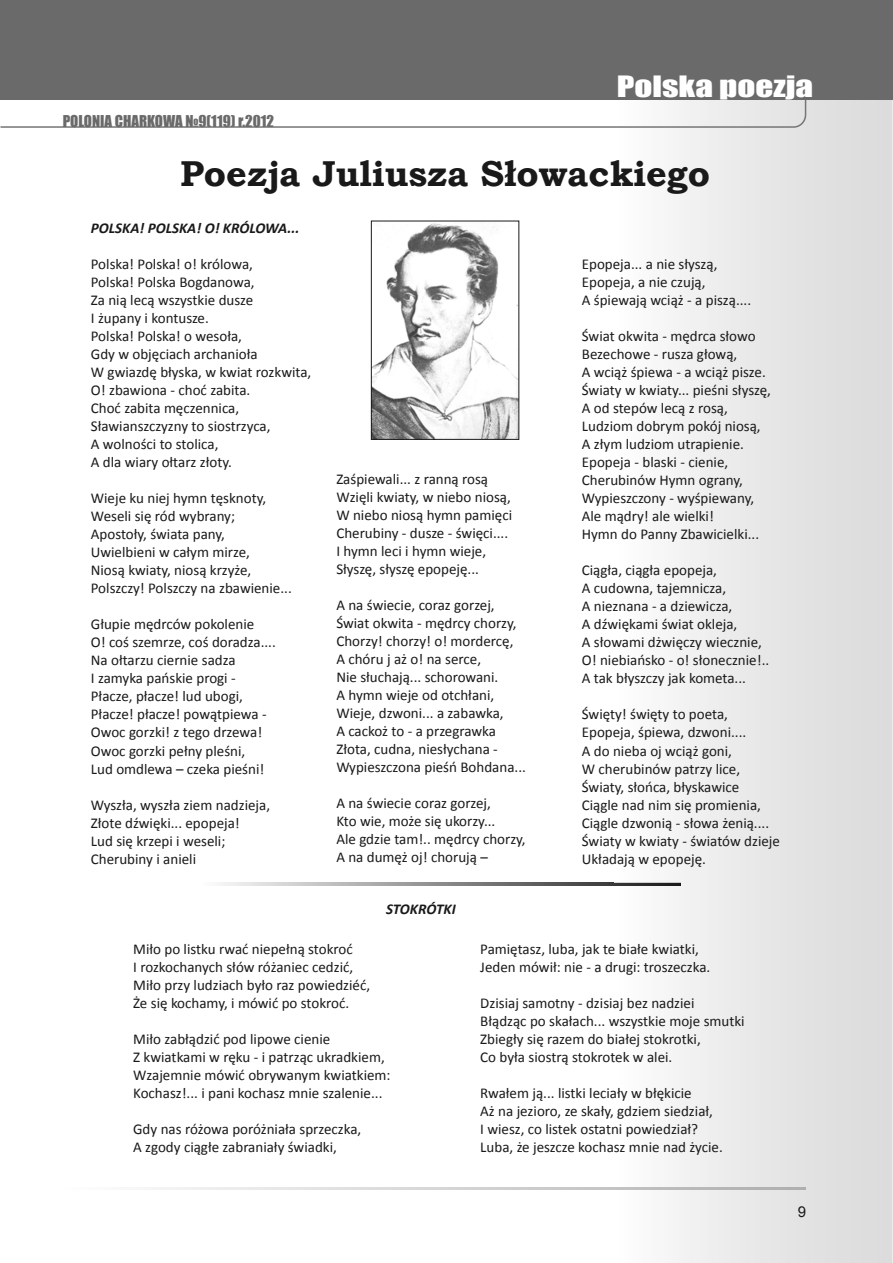
<style>
.page{position:relative;width:893px;height:1263px;background:#fff}
.page>*{position:absolute;margin:0;border:0;box-sizing:border-box;transform-origin:0 0}
.t1{font:700 36px "Bookman Old Style";color:#191919}
.t2{font:27px "Impact";color:#fff;scale:1.3 1}
.t3{font:15px/18px "Calibri";color:#191919}
.t4{font:italic 700 15px "Calibri";color:#191919}
.t5{font:15px "Impact";color:#6a6a6a}
.t6{font:15px "Arial";color:#191919}
</style>
<div class="page">
<img style="left:615px;top:99px;width:277px;height:1164px">
<img style="left:154px;top:1188px;width:652px;height:1px">
<svg style="left:0;top:99px;width:807px;height:30px"></svg>
<div style="left:0;top:0;width:893px;height:99px;background:#6a6a6a"></div>
<img style="left:221px;top:882px;width:460px;height:3px">
<img style="left:373px;top:223px;width:144px;height:215px">
<div style="left:371px;top:221px;width:148px;height:219px;border:1px solid #191919"></div>
<p class="t5" style="left:63px;top:112px;width:213px">POLONIA CHARKOWA №9(119) r.2012</p>
<h2 class="t2" style="left:617px;top:70px;width:152px">Polska poezja</h2>
<h1 class="t1" style="left:180px;top:152px;width:531px">Poezja Juliusza Słowackiego</h1>
<p class="t4" style="left:91px;top:222px;width:210px">POLSKA! POLSKA! O! KRÓLOWA...</p>
<p class="t3" style="left:91px;top:257px;width:222px">Polska! Polska! o! królowa,<br>Polska! Polska Bogdanowa,<br>Za nią lecą wszystkie dusze<br>I żupany i kontusze.<br>Polska! Polska! o wesoła,<br>Gdy w objęciach archanioła<br>W gwiazdę błyska, w kwiat rozkwita,<br>O! zbawiona - choć zabita.<br>Choć zabita męczennica,<br>Sławianszczyzny to siostrzyca,<br>A wolności to stolica,<br>A dla wiary ołtarz złoty.</p>
<p class="t3" style="left:91px;top:491px;width:202px">Wieje ku niej hymn tęsknoty,<br>Weseli się ród wybrany;<br>Apostoły, świata pany,<br>Uwielbieni w całym mirze,<br>Niosą kwiaty, niosą krzyże,<br>Polszczy! Polszczy na zbawienie...</p>
<p class="t3" style="left:91px;top:617px;width:186px">Głupie mędrców pokolenie<br>O! coś szemrze, coś doradza....<br>Na ołtarzu ciernie sadza<br>I zamyka pańskie progi -<br>Płacze, płacze! lud ubogi,<br>Płacze! płacze! powątpiewa -<br>Owoc gorzki! z tego drzewa!<br>Owoc gorzki pełny pleśni,<br>Lud omdlewa – czeka pieśni!</p>
<p class="t3" style="left:91px;top:797px;width:181px">Wyszła, wyszła ziem nadzieja,<br>Złote dźwięki... epopeja!<br>Lud się krzepi i weseli;<br>Cherubiny i anieli</p>
<p class="t3" style="left:336px;top:471px;width:177px">Zaśpiewali... z ranną rosą<br>Wzięli kwiaty, w niebo niosą,<br>W niebo niosą hymn pamięci<br>Cherubiny - dusze - święci....<br>I hymn leci i hymn wieje,<br>Słyszę, słyszę epopeję...</p>
<p class="t3" style="left:336px;top:597px;width:191px">A na świecie, coraz gorzej,<br>Świat okwita - mędrcy chorzy,<br>Chorzy! chorzy! o! mordercę,<br>A chóru j aż o! na serce,<br>Nie słuchają... schorowani.<br>A hymn wieje od otchłani,<br>Wieje, dzwoni... a zabawka,<br>A cackoż to - a przegrawka<br>Złota, cudna, niesłychana -<br>Wypieszczona pieśń Bohdana...</p>
<p class="t3" style="left:336px;top:795px;width:191px">A na świecie coraz gorzej,<br>Kto wie, może się ukorzy...<br>Ale gdzie tam!.. mędrcy chorzy,<br>A na dumęż oj! chorują –</p>
<p class="t4" style="left:386px;top:902px;width:71px">STOKRÓTKI</p>
<p class="t3" style="left:582px;top:257px;width:171px">Epopeja... a nie słyszą,<br>Epopeja, a nie czują,<br>A śpiewają wciąż - a piszą....</p>
<p class="t3" style="left:582px;top:329px;width:191px">Świat okwita - mędrca słowo<br>Bezechowe - rusza głową,<br>A wciąż śpiewa - a wciąż pisze.<br>Światy w kwiaty... pieśni słyszę,<br>A od stepów lecą z rosą,<br>Ludziom dobrym pokój niosą,<br>A złym ludziom utrapienie.<br>Epopeja - blaski - cienie,<br>Cherubinów Hymn ograny,<br>Wypieszczony - wyśpiewany,<br>Ale mądry! ale wielki!<br>Hymn do Panny Zbawicielki...</p>
<p class="t3" style="left:582px;top:563px;width:189px">Ciągła, ciągła epopeja,<br>A cudowna, tajemnicza,<br>A nieznana - a dziewicza,<br>A dźwiękami świat okleja,<br>A słowami dżwięczy wiecznie,<br>O! niebiańsko - o! słonecznie!..<br>A tak błyszczy jak kometa...</p>
<p class="t3" style="left:582px;top:707px;width:200px">Święty! święty to poeta,<br>Epopeja, śpiewa, dzwoni....<br>A do nieba oj wciąż goni,<br>W cherubinów patrzy lice,<br>Światy, słońca, błyskawice<br>Ciągle nad nim się promienia,<br>Ciągle dzwonią - słowa żenią....<br>Światy w kwiaty - światów dzieje<br>Układają w epopeję.</p>
<p class="t3" style="left:133px;top:942px;width:238px">Miło po listku rwać niepełną stokroć<br>I rozkochanych słów różaniec cedzić, Miło przy ludziach było raz powiedziéć, Że się kochamy, i mówić po stokroć.</p>
<p class="t3" style="left:133px;top:1032px;width:259px">Miło zabłądzić pod lipowe cienie<br>Z kwiatkami w ręku - i patrząc ukradkiem, Wzajemnie mówić obrywanym kwiatkiem:<br>Kochasz!... i pani kochasz mnie szalenie...</p>
<p class="t3" style="left:133px;top:1122px;width:230px">Gdy nas różowa poróżniała sprzeczka,<br>A zgody ciągłe zabraniały świadki,</p>
<p class="t3" style="left:480px;top:942px;width:232px">Pamiętasz, luba, jak te białe kwiatki,<br>Jeden mówił: nie - a drugi: troszeczka.</p>
<p class="t3" style="left:480px;top:996px;width:266px">Dzisiaj samotny - dzisiaj bez nadziei<br>Błądząc po skałach... wszystkie moje smutki Zbiegły się razem do białej stokrotki,<br>Co była siostrą stokrotek w alei.</p>
<p class="t3" style="left:480px;top:1086px;width:244px">Rwałem ją... listki leciały w błękicie<br>Aż na jezioro, ze skały, gdziem siedział,<br>I wiesz, co listek ostatni powiedział?<br>Luba, że jeszcze kochasz mnie nad życie.</p>
<p class="t6" style="left:798px;top:1203px;width:10px">9</p>
</div>
